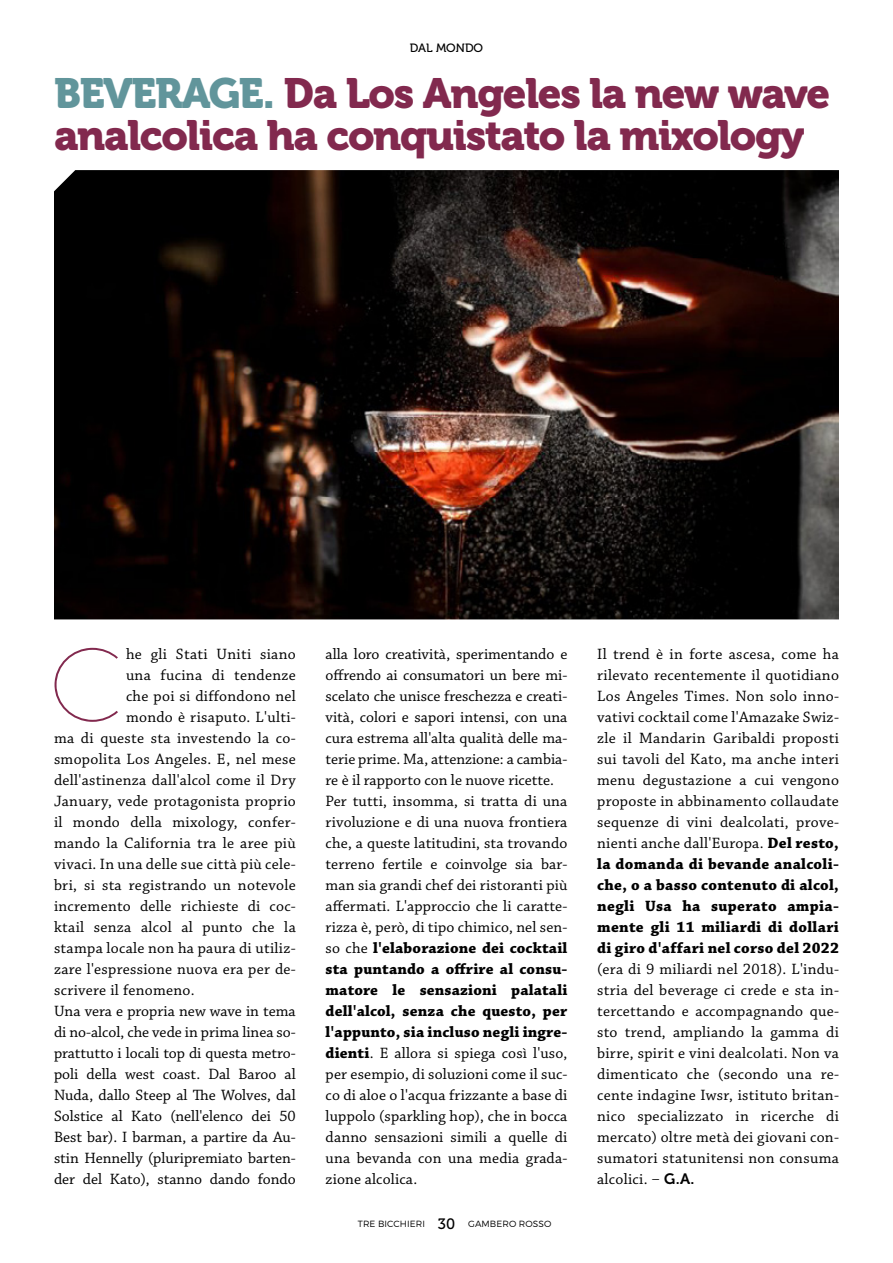
<style>
.page{position:relative;width:893px;height:1263px;background:#fff}
.page>*{position:absolute;margin:0;border:0;box-sizing:border-box;transform-origin:0 0}
.t1{font:100 105.9px "Montserrat";color:#82294e}
.t2{font:42px/42px "Museo 900";letter-spacing:-.03em;color:#82294e}
.t3{font:15.75px/21px "Chaparral Pro";letter-spacing:.01em;color:#000;text-align:justify}
.t4{font:12px "Museo 500";color:#000}
.t5{font:300 9px "Montserrat";letter-spacing:.01em;color:#000}
.s1{color:#61959b}
.s2{font-weight:700}
.s3{font-size:15px}
.s4{font-family:"Museo 700";font-size:15px}
.s5{font-family:"Museo 500";font-weight:400;font-size:15px}
</style>
<div class="page">
<img style="left:54px;top:170px;width:785px;height:449px">
<p class="t4" style="left:410px;top:41px;width:75px">DAL MONDO</p>
<h2 class="t2" style="left:54px;top:73px;width:778px"><span class="s1">BEVERAGE.</span> Da Los Angeles la new wave analcolica ha conquistato la mixology</h2>
<h1 class="t1" style="left:49px;top:620px;width:76px">C</h1>
<p class="t3" style="left:126px;top:644px;width:171px">he gli Stati Uniti siano</p>
<p class="t3" style="left:126px;top:665px;width:171px">una fucina di tendenze</p>
<p class="t3" style="left:126px;top:686px;width:171px">che poi si diffondono nel</p>
<p class="t3" style="left:126px;top:707px;width:171px">mondo è risaputo. L'ulti-</p>
<p class="t3" style="left:54px;top:728px;width:243px">ma di queste sta investendo la co-</p>
<p class="t3" style="left:54px;top:749px;width:243px">smopolita Los Angeles. E, nel mese</p>
<p class="t3" style="left:54px;top:770px;width:243px">dell'astinenza dall'alcol come il Dry</p>
<p class="t3" style="left:54px;top:791px;width:243px">January, vede protagonista proprio</p>
<p class="t3" style="left:54px;top:812px;width:243px">il mondo della mixology, confer-</p>
<p class="t3" style="left:54px;top:833px;width:243px">mando la California tra le aree più</p>
<p class="t3" style="left:54px;top:854px;width:243px">vivaci. In una delle sue città più cele-</p>
<p class="t3" style="left:54px;top:875px;width:243px">bri, si sta registrando un notevole</p>
<p class="t3" style="left:54px;top:896px;width:243px">incremento delle richieste di coc-</p>
<p class="t3" style="left:54px;top:917px;width:243px">ktail senza alcol al punto che la</p>
<p class="t3" style="left:54px;top:938px;width:243px">stampa locale non ha paura di utiliz-</p>
<p class="t3" style="left:54px;top:959px;width:243px">zare l'espressione nuova era per de-</p>
<p class="t3" style="left:54px;top:980px;width:142px">scrivere il fenomeno.</p>
<p class="t3" style="left:54px;top:1001px;width:243px">Una vera e propria new wave in tema</p>
<p class="t3" style="left:54px;top:1022px;width:243px">di no-alcol, che vede in prima linea so-</p>
<p class="t3" style="left:54px;top:1043px;width:243px">prattutto i locali top di questa metro-</p>
<p class="t3" style="left:54px;top:1064px;width:243px">poli della west coast. Dal Baroo al</p>
<p class="t3" style="left:54px;top:1085px;width:243px">Nuda, dallo Steep al The Wolves, dal</p>
<p class="t3" style="left:54px;top:1106px;width:243px">Solstice al Kato (nell'elenco dei 50</p>
<p class="t3" style="left:54px;top:1127px;width:243px">Best bar). I barman, a partire da Au-</p>
<p class="t3" style="left:54px;top:1148px;width:243px">stin Hennelly (pluripremiato barten-</p>
<p class="t3" style="left:54px;top:1169px;width:243px">der del Kato), stanno dando fondo</p>
<p class="t3" style="left:326px;top:644px;width:243px;text-align:left">alla loro creatività, sperimentando e offrendo ai consumatori un bere mi&shy;scelato che unisce freschezza e creati&shy;vità, colori e sapori intensi, con una cura estrema all'alta qualità delle ma&shy;terie prime. Ma, attenzione: a cambia&shy;re è il rapporto con le nuove ricette.<br>Per tutti, insomma, si tratta di una rivoluzione e di una nuova frontiera che, a queste latitudini, sta trovando terreno fertile e coinvolge sia bar&shy;man sia grandi chef dei ristoranti più affermati. L'approccio che li caratte&shy;rizza è, però, di tipo chimico, nel sen&shy;so che <span class="s2">l'elaborazione dei cocktail sta puntando a offrire al consu&shy;matore le sensazioni palatali dell'alcol, senza che questo, per l'appunto, sia incluso negli ingre&shy;dienti</span>. E allora si spiega così l'uso, per esempio, di soluzioni come il suc&shy;co di aloe o l'acqua frizzante a base di luppolo (sparkling hop), che in bocca danno sensazioni simili a quelle di una bevanda con una media grada&shy;zione alcolica.</p>
<p class="t3" style="left:597px;top:644px;width:243px">Il trend è in forte ascesa, come ha rilevato recentemente il quotidiano Los Angeles Times. Non solo inno&shy;vativi cocktail come l'Amazake Swiz&shy;zle il Mandarin Garibaldi proposti sui tavoli del Kato, ma anche interi menu degustazione a cui vengono proposte in abbinamento collaudate sequenze di vini dealcolati, prove&shy;nienti anche dall'Europa. <span class="s2">Del resto, la domanda di bevande analcoli&shy;che, o a basso contenuto di alcol, negli Usa ha superato ampia&shy;mente gli 11 miliardi di dollari di giro d'affari nel corso del 2022</span></p>
<p class="t3" style="left:597px;top:959px;width:243px">(era di 9 miliardi nel 2018). L'indu&shy;stria del beverage ci crede e sta in&shy;tercettando e accompagnando que&shy;sto trend, ampliando la gamma di birre, spirit e vini dealcolati. Non va dimenticato che (secondo una re&shy;cente indagine Iwsr, istituto britan&shy;nico specializzato in ricerche di mercato) oltre metà dei giovani con&shy;sumatori statunitensi non consuma alcolici. <span class="s3">‒</span> <span class="s4">G.A.</span></p>
<p class="t5" style="left:358px;top:1218px;width:195px">TRE BICCHIERI <span class="s5">30</span> GAMBERO ROSSO</p>
</div>
